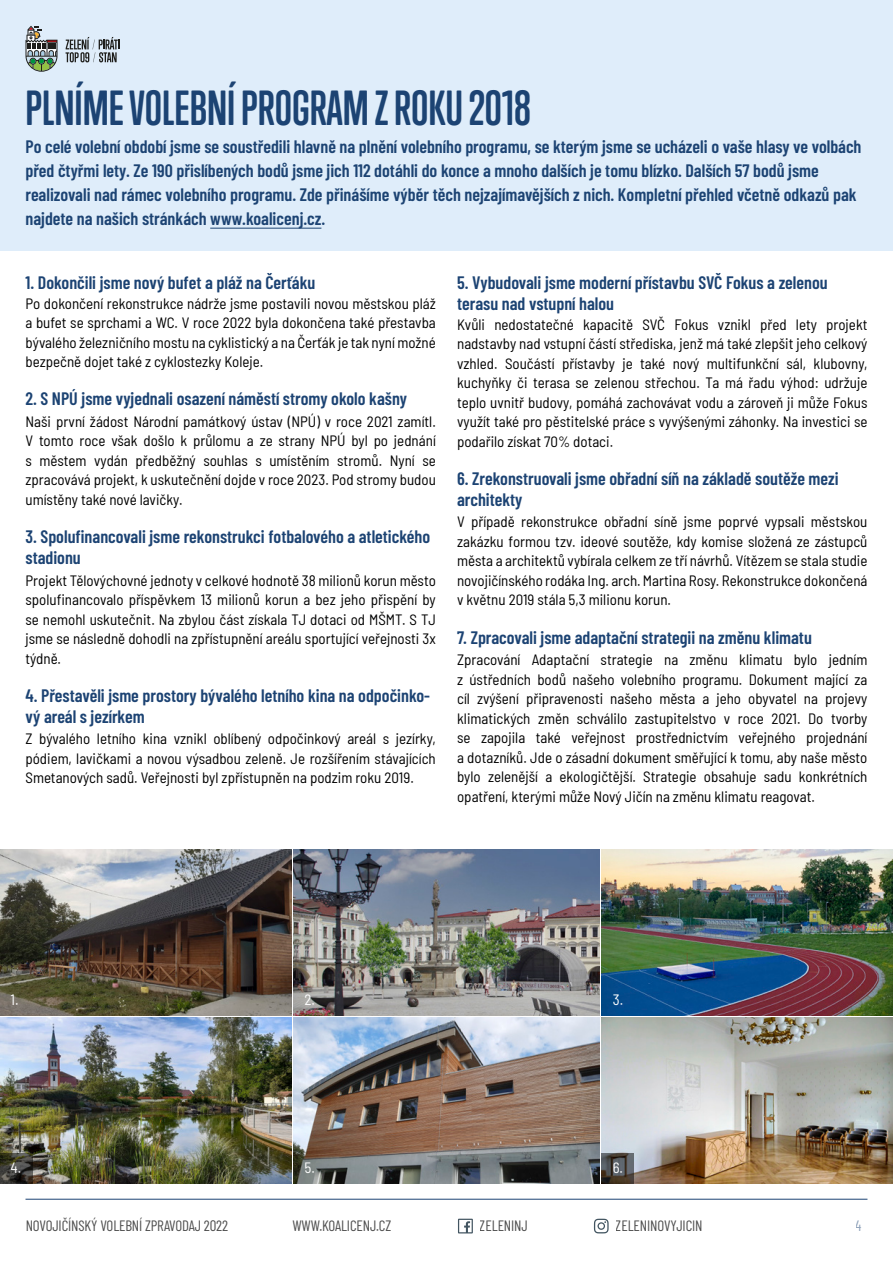
<style>
.page{position:relative;width:893px;height:1263px;background:#fff}
.page>*{position:absolute;margin:0;border:0;box-sizing:border-box;transform-origin:0 0}
.Nadpis_01_-_hlavní{font:700 45px "Trump Soft Pro";color:#1c4373}
.Nadpis_02_-_menší{font:600 18px/21px "Barlow Condensed";color:#1c4373}
.Nadpis_02_s_odrážkou{font:600 18px/21px "Barlow Condensed";color:#1c4373}
.Základní_text{font:semi-condensed 15px/19.5px "Barlow";color:#000;text-align:justify}
.t1{font:15px "Barlow Condensed";letter-spacing:-.01em;color:#000}
.Základní_text-2{font:semi-condensed 15px "Barlow";color:#fff}
.t2{font:15px "Barlow Condensed";color:#1c4373}
</style>
<div class="page">
<hr style="left:26px;top:1199px;width:841px;height:1px;background:#1c4373">
<svg style="left:458px;top:1219px;width:15px;height:14px"></svg>
<svg style="left:594px;top:1219px;width:15px;height:14px"></svg>
<div style="left:0;top:0;width:893px;height:251px;background:#dfedfa"></div>
<hr style="left:210px;top:228px;width:111px;height:1px;background:#1c4373">
<img style="left:0;top:850px;width:291px;height:165px">
<img style="left:293px;top:850px;width:307px;height:165px">
<img style="left:602px;top:850px;width:291px;height:165px">
<img style="left:0;top:1017px;width:291px;height:166px">
<img style="left:293px;top:1017px;width:307px;height:166px">
<img style="left:602px;top:1017px;width:291px;height:166px">
<svg style="left:0;top:1153px;width:32px;height:30px"></svg>
<svg style="left:602px;top:1153px;width:32px;height:30px"></svg>
<svg style="left:66px;top:37px;width:54px;height:25px"></svg>
<svg style="left:26px;top:26px;width:32px;height:46px"></svg>
<p class="Nadpis_01_-_hlavní" style="left:26px;top:80px;width:507px">PLNÍME VOLEBNÍ PROGRAM Z ROKU 2018</p>
<p class="Nadpis_02_-_menší" style="left:26px;top:133px;width:837px;line-height:24px">Po celé volební období jsme se soustředili hlavně na plnění volebního programu, se kterým jsme se ucházeli o vaše hlasy ve volbách před čtyřmi lety. Ze 190 přislíbených bodů jsme jich 112 dotáhli do konce a mnoho dalších je tomu blízko. Dalších 57 bodů jsme realizovali nad rámec volebního programu. Zde přinášíme výběr těch nejzajímavějších z nich. Kompletní přehled včetně odkazů pak najdete na našich stránkách www.koalicenj.cz.</p>
<p class="Nadpis_02_s_odrážkou" style="left:26px;top:271px;width:291px">1. Dokončili jsme nový bufet a pláž na Čerťáku</p>
<p class="Základní_text" style="left:26px;top:293px;width:412px">Po dokončení rekonstrukce nádrže jsme postavili novou městskou pláž a bufet se sprchami a WC. V roce 2022 byla dokončena také přestavba bývalého železničního mostu na cyklistický a na Čerťák je tak nyní možné bezpečně dojet také z cyklostezky Koleje.</p>
<p class="Nadpis_02_-_menší" style="left:26px;top:387px;width:383px">2. S NPÚ jsme vyjednali osazení náměstí stromy okolo kašny</p>
<p class="Základní_text" style="left:26px;top:411px;width:412px">Naši první žádost Národní památkový ústav (NPÚ) v roce 2021 zamítl.<br>V tomto roce však došlo k průlomu a ze strany NPÚ byl po jednání s městem vydán předběžný souhlas s umístěním stromů. Nyní se zpracovává projekt, k uskutečnění dojde v roce 2023. Pod stromy budou umístěny také nové lavičky.</p>
<p class="Nadpis_02_-_menší" style="left:26px;top:525px;width:406px">3. Spolufinancovali jsme rekonstrukci fotbalového a atletického stadionu</p>
<p class="Základní_text" style="left:26px;top:569px;width:412px">Projekt Tělovýchovné jednoty v celkové hodnotě 38 milionů korun město spolufinancovalo příspěvkem 13 milionů korun a bez jeho přispění by se nemohl uskutečnit. Na zbylou část získala TJ dotaci od MŠMT. S TJ jsme se následně dohodli na zpřístupnění areálu sportující veřejnosti 3x týdně.</p>
<p class="Nadpis_02_-_menší" style="left:26px;top:683px;width:406px">4. Přestavěli jsme prostory bývalého letního kina na odpočinko&shy;vý areál s jezírkem</p>
<p class="Základní_text" style="left:26px;top:728px;width:412px">Z bývalého letního kina vznikl oblíbený odpočinkový areál s jezírky, pódiem, lavičkami a novou výsadbou zeleně. Je rozšířením stávajících Smetanových sadů. Veřejnosti byl zpřístupněn na podzim roku 2019.</p>
<p class="Nadpis_02_s_odrážkou" style="left:457px;top:271px;width:372px">5. Vybudovali jsme moderní přístavbu SVČ Fokus a zelenou terasu nad vstupní halou</p>
<p class="Základní_text" style="left:457px;top:314px;width:412px">Kvůli nedostatečné kapacitě SVČ Fokus vznikl před lety projekt nadstavby nad vstupní částí střediska, jenž má také zlepšit jeho celkový vzhled. Součástí přístavby je také nový multifunkční sál, klubovny, kuchyňky či terasa se zelenou střechou. Ta má řadu výhod: udržuje teplo uvnitř budovy, pomáhá zachovávat vodu a zároveň ji může Fokus využít také pro pěstitelské práce s vyvýšenými záhonky. Na investici se podařilo získat 70% dotaci.</p>
<p class="Nadpis_02_-_menší" style="left:457px;top:467px;width:383px">6. Zrekonstruovali jsme obřadní síň na základě soutěže mezi architekty</p>
<p class="Základní_text" style="left:457px;top:511px;width:412px">V případě rekonstrukce obřadní síně jsme poprvé vypsali městskou zakázku formou tzv. ideové soutěže, kdy komise složená ze zástupců města a architektů vybírala celkem ze tří návrhů. Vítězem se stala studie novojičínského rodáka Ing. arch. Martina Rosy. Rekonstrukce dokončená v květnu 2019 stála 5,3 milionu korun.</p>
<p class="Nadpis_02_-_menší" style="left:457px;top:625px;width:356px">7. Zpracovali jsme adaptační strategii na změnu klimatu</p>
<p class="Základní_text" style="left:457px;top:649px;width:412px">Zpracování Adaptační strategie na změnu klimatu bylo jedním z ústředních bodů našeho volebního programu. Dokument mající za cíl zvýšení připravenosti našeho města a jeho obyvatel na projevy klimatických změn schválilo zastupitelstvo v roce 2021. Do tvorby se zapojila také veřejnost prostřednictvím veřejného projednání a dotazníků. Jde o zásadní dokument směřující k tomu, aby naše město bylo zelenější a ekologičtější. Strategie obsahuje sadu konkrétních opatření, kterými může Nový Jičín na změnu klimatu reagovat.</p>
<p class="Základní_text-2" style="left:11px;top:989px;width:10px">1.</p>
<p class="Základní_text-2" style="left:305px;top:989px;width:12px">2.</p>
<p class="Základní_text-2" style="left:613px;top:989px;width:12px">3.</p>
<p class="Základní_text-2" style="left:11px;top:1156px;width:12px">4.</p>
<p class="Základní_text-2" style="left:305px;top:1156px;width:12px">5.</p>
<p class="Základní_text-2" style="left:613px;top:1156px;width:12px">6.</p>
<p class="t1" style="left:26px;top:1215px;width:204px">NOVOJIČÍNSKÝ VOLEBNÍ ZPRAVODAJ 2022</p>
<p class="t1" style="left:292px;top:1215px;width:100px">WWW.KOALICENJ.CZ</p>
<p class="t1" style="left:480px;top:1215px;width:50px">ZELENINJ</p>
<p class="t1" style="left:616px;top:1215px;width:88px">ZELENINOVYJICIN</p>
<p class="t2" style="left:856px;top:1215px;width:8px">4</p>
</div>
